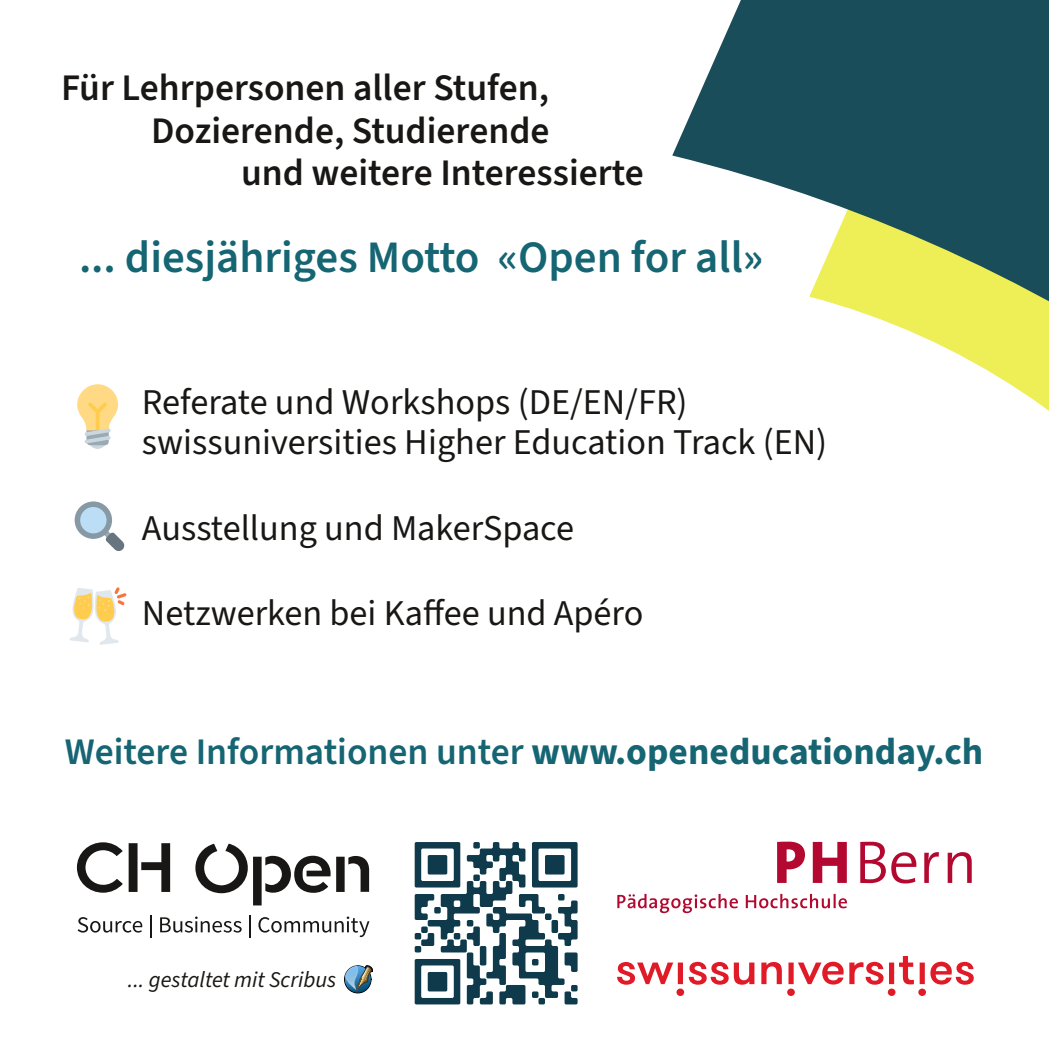
<style>
.page{position:relative;width:1049px;height:1049px;background:#fff}
.page>*{position:absolute;margin:0;border:0;box-sizing:border-box;transform-origin:0 0}
.t1{font:600 45px "Source Sans 3";color:#156573}
.t2{font:600 37.5px "Source Sans 3";color:#181715}
.t3{font:600 37.5px "Source Sans 3";color:#156573}
.t4{font:36.25px/40px "Source Sans 3";color:#181715}
.t5{font:italic 22.5px "Source Sans 3";color:#181715}
.s1{font-weight:700}
</style>
<div class="page">
<svg style="left:672px;top:0;width:377px;height:996px"></svg>
<svg style="left:77px;top:842px;width:292px;height:63px"></svg>
<svg style="left:78px;top:917px;width:64px;height:15px"></svg>
<svg style="left:150px;top:915px;width:1px;height:23px"></svg>
<svg style="left:160px;top:916px;width:82px;height:16px"></svg>
<svg style="left:249px;top:915px;width:1px;height:23px"></svg>
<svg style="left:258px;top:916px;width:111px;height:21px"></svg>
<svg style="left:617px;top:962px;width:56px;height:23px"></svg>
<div style="left:678px;top:962px;width:5px;height:22px;background:#e11a27"></div>
<div style="left:676px;top:988px;width:8px;height:8px;background:#e11a27;border-radius:50%"></div>
<svg style="left:689px;top:962px;width:65px;height:23px"></svg>
<svg style="left:761px;top:962px;width:21px;height:22px"></svg>
<div style="left:788px;top:962px;width:6px;height:22px;background:#e11a27"></div>
<div style="left:787px;top:988px;width:8px;height:8px;background:#e11a27;border-radius:50%"></div>
<svg style="left:798px;top:962px;width:45px;height:22px"></svg>
<svg style="left:849px;top:962px;width:34px;height:23px"></svg>
<div style="left:889px;top:962px;width:5px;height:22px;background:#e11a27"></div>
<div style="left:888px;top:988px;width:7px;height:8px;background:#e11a27;border-radius:50%"></div>
<svg style="left:899px;top:956px;width:15px;height:28px"></svg>
<div style="left:920px;top:962px;width:5px;height:22px;background:#e11a27"></div>
<div style="left:918px;top:988px;width:8px;height:8px;background:#e11a27;border-radius:50%"></div>
<svg style="left:930px;top:962px;width:44px;height:23px"></svg>
<svg style="left:415px;top:842px;width:163px;height:162px"></svg>
<svg style="left:617px;top:841px;width:355px;height:72px"></svg>
<svg style="left:77px;top:384px;width:41px;height:65px"></svg>
<svg style="left:104px;top:528px;width:20px;height:23px"></svg>
<div style="left:75px;top:501px;width:37px;height:38px;background:#8899a6;border-radius:50%"></div>
<div style="left:80px;top:507px;width:27px;height:26px;background:#bbddf5;border-radius:50%"></div>
<svg style="left:70px;top:587px;width:56px;height:58px"></svg>
<div style="left:344px;top:965px;width:27px;height:28px;border:1px solid #000;border-radius:13px"></div>
<svg style="left:345px;top:965px;width:28px;height:28px"></svg>
<p class="t2" style="left:61px;top:61px;width:490px">Für Lehrpersonen aller Stufen,</p>
<p class="t2" style="left:151px;top:104px;width:400px">Dozierende, Studierende</p>
<p class="t2" style="left:241px;top:147px;width:404px">und weitere Interessierte</p>
<p class="t1" style="left:79px;top:226px;width:686px">... diesjähriges Motto «Open for all»</p>
<p class="t4" style="left:142px;top:383px;width:687px">Referate und Workshops (DE/EN/FR) swissuniversities Higher Education Track (EN)</p>
<p class="t4" style="left:142px;top:508px;width:433px">Ausstellung und MakerSpace</p>
<p class="t4" style="left:142px;top:594px;width:503px">Netzwerken bei Kaffee und Apéro</p>
<p class="t3" style="left:65px;top:725px;width:920px">Weitere Informationen unter <span class="s1">www.openeducationday.ch</span></p>
<p class="t5" style="left:128px;top:963px;width:210px">... gestaltet mit Scribus</p>
</div>
